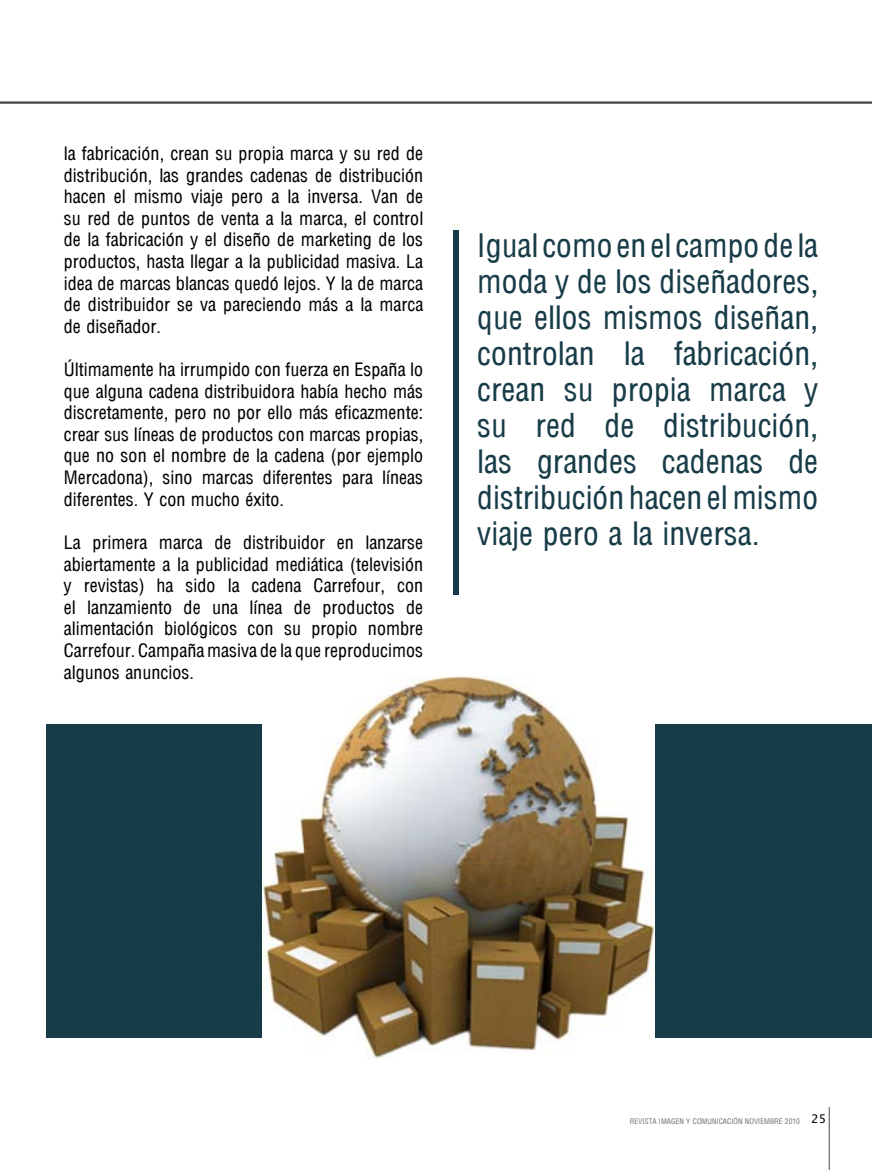
<style>
.page{position:relative;width:872px;height:1170px;background:#fff}
.page>*{position:absolute;margin:0;border:0;box-sizing:border-box;transform-origin:0 0}
.t1{font:31.5px/36px "Arena Condensed";color:#183c47;text-align:justify}
.t2{font:18px/21.6px "Arena Condensed";color:#000;text-align:justify}
.t3{font:7.5px "Arena Condensed";color:#7a726f}
.s1{font-family:"Lucida Sans Unicode";font-size:12px;color:#000}
</style>
<div class="page">
<hr style="left:0;top:101px;width:872px;height:3px;background:#414142">
<div style="left:46px;top:724px;width:826px;height:313px;background:#183c47"></div>
<div style="left:453px;top:230px;width:6px;height:364px;background:#183c47"></div>
<img style="left:262px;top:675px;width:392px;height:382px">
<hr style="left:829px;top:1106px;width:1px;height:63px;background:#524a48">
<p class="t2" style="left:64px;top:143px;width:361px">la fabricación, crean su propia marca y su red de distribución, las grandes cadenas de distribución hacen el mismo viaje pero a la inversa. Van de su red de puntos de venta a la marca, el control de la fabricación y el diseño de marketing de los productos, hasta llegar a la publicidad masiva. La idea de marcas blancas quedó lejos. Y la de marca de distribuidor se va pareciendo más a la marca de diseñador.</p>
<p class="t2" style="left:64px;top:359px;width:361px">Últimamente ha irrumpido con fuerza en España lo que alguna cadena distribuidora había hecho más discretamente, pero no por ello más eficazmente: crear sus líneas de productos con marcas propias, que no son el nombre de la cadena (por ejemplo Mercadona), sino marcas diferentes para líneas diferentes. Y con mucho éxito.</p>
<p class="t2" style="left:64px;top:531px;width:361px">La primera marca de distribuidor en lanzarse abiertamente a la publicidad mediática (televisión y revistas) ha sido la cadena Carrefour, con el lanzamiento de una línea de productos de alimentación biológicos con su propio nombre Carrefour. Campaña masiva de la que reproducimos algunos anuncios.</p>
<h1 class="t1" style="left:477px;top:228px;width:342px">Igual como en el campo de la moda y de los diseñadores, que ellos mismos diseñan, controlan la fabricación, crean su propia marca y su red de distribución, las grandes cadenas de distribución hacen el mismo viaje pero a la inversa.</h1>
<p class="t3" style="left:630px;top:1116px;width:198px">REVISTA IMAGEN Y COMUNICACIÓN NOVIEMBRE 2010 <span class="s1">25</span></p>
</div>
